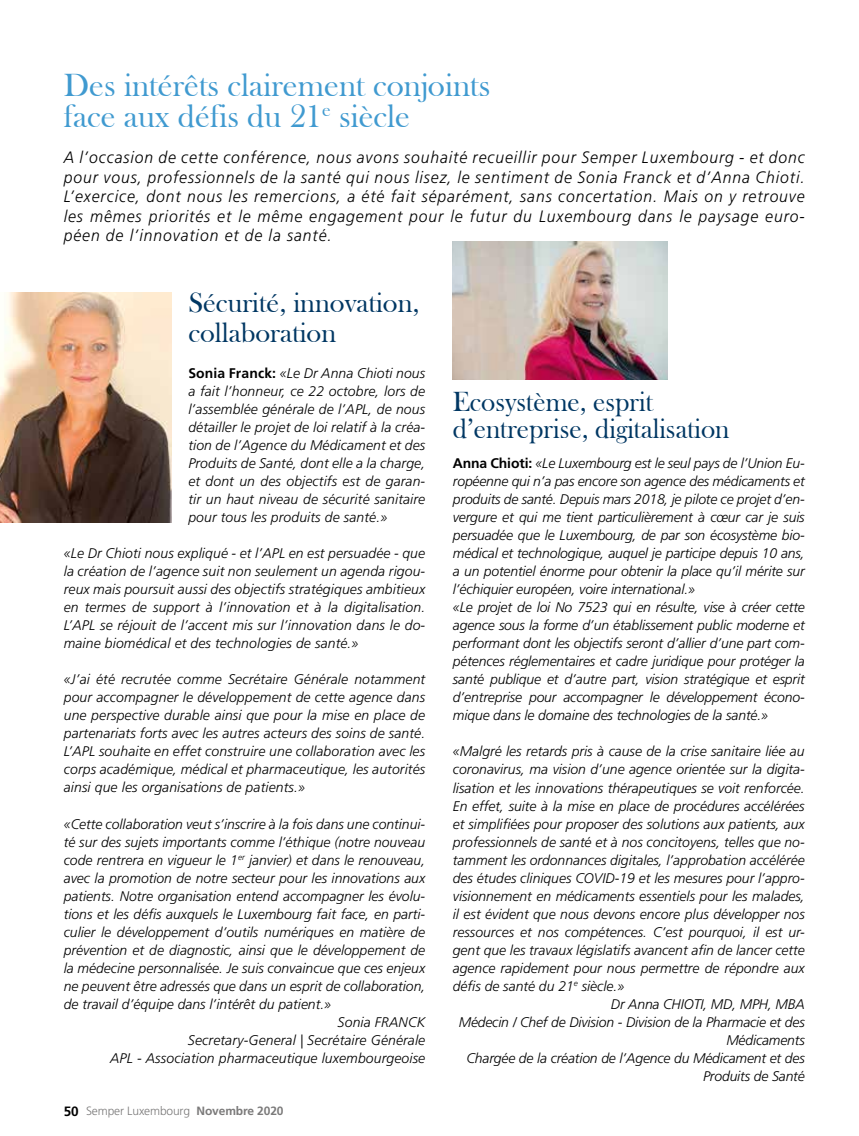
<style>
.page{position:relative;width:859px;height:1136px;background:#fff}
.page>*{position:absolute;margin:0;border:0;box-sizing:border-box;transform-origin:0 0}
.t1{font:33px/31.5px "Bask Old Face";color:#409ad0}
.t2{font:28.5px/27px "Bask Old Face";color:#003763;scale:.96 1}
.t3{font:28.5px/30px "Bask Old Face";color:#003763}
.t4{font:italic 300 16.5px/19.5px "Frutiger";letter-spacing:.06em;color:#000;text-align:justify;scale:.95 1}
.t5{font:italic 300 13.95px/18px "Frutiger";color:#000;text-align:justify}
.t6{font:300 12px "Frutiger";letter-spacing:-.01em;color:#7b7a7a}
.s1{font-weight:700;font-style:normal}
.s2{font-weight:700;font-size:13.5px;color:#000}
.s3{font-weight:700}
</style>
<div class="page">
<img style="left:0;top:292px;width:171px;height:230px">
<img style="left:453px;top:241px;width:214px;height:138px">
<h1 class="t1" style="left:64px;top:72px;width:428px">Des intérêts clairement conjoints face aux défis du 21<sup>e</sup> siècle</h1>
<p class="t4" style="left:64px;top:148px;width:781px">A l’occasion de cette conférence, nous avons souhaité recueillir pour Semper Luxembourg - et donc pour vous, professionnels de la santé qui nous lisez, le sentiment de Sonia Franck et d’Anna Chioti.<br>L’exercice, dont nous les remercions, a été fait séparément, sans concertation. Mais on y retrouve les mêmes priorités et le même engagement pour le futur du Luxembourg dans le paysage euro&shy;péen de l’innovation et de la santé.</p>
<h2 class="t3" style="left:188px;top:290px;width:232px">Sécurité, innovation, collaboration</h2>
<p class="t5" style="left:188px;top:364px;width:238px"><span class="s1">Sonia Franck:</span> «Le Dr Anna Chioti nous a fait l’honneur, ce 22 octobre, lors de l’assemblée générale de l’APL, de nous détailler le projet de loi relatif à la créa&shy;tion de l’Agence du Médicament et des Produits de Santé, dont elle a la charge, et dont un des objectifs est de garan&shy;tir un haut niveau de sécurité sanitaire pour tous les produits de santé.»</p>
<p class="t5" style="left:64px;top:544px;width:363px">«Le Dr Chioti nous expliqué - et l’APL en est persuadée - que la création de l’agence suit non seulement un agenda rigou&shy;reux mais poursuit aussi des objectifs stratégiques ambitieux en termes de support à l’innovation et à la digitalisation.<br>L’APL se réjouit de l’accent mis sur l’innovation dans le do&shy;maine biomédical et des technologies de santé.»</p>
<p class="t5" style="left:64px;top:670px;width:363px">«J’ai été recrutée comme Secrétaire Générale notamment pour accompagner le développement de cette agence dans une perspective durable ainsi que pour la mise en place de partenariats forts avec les autres acteurs des soins de santé.<br>L’APL souhaite en effet construire une collaboration avec les corps académique, médical et pharmaceutique, les autorités ainsi que les organisations de patients.»</p>
<p class="t5" style="left:64px;top:814px;width:363px">«Cette collaboration veut s’inscrire à la fois dans une continui-</p>
<p class="t5" style="left:64px;top:832px;width:363px">té sur des sujets importants comme l’éthique (notre nouveau</p>
<p class="t5" style="left:64px;top:850px;width:363px">code rentrera en vigueur le 1<sup>er</sup> janvier) et dans le renouveau,</p>
<p class="t5" style="left:64px;top:868px;width:363px">avec la promotion de notre secteur pour les innovations aux</p>
<p class="t5" style="left:64px;top:886px;width:363px">patients. Notre organisation entend accompagner les évolu-</p>
<p class="t5" style="left:64px;top:904px;width:363px">tions et les défis auxquels le Luxembourg fait face, en parti-</p>
<p class="t5" style="left:64px;top:922px;width:363px">culier le développement d’outils numériques en matière de</p>
<p class="t5" style="left:64px;top:940px;width:363px">prévention et de diagnostic, ainsi que le développement de</p>
<p class="t5" style="left:64px;top:958px;width:363px">la médecine personnalisée. Je suis convaincue que ces enjeux</p>
<p class="t5" style="left:64px;top:976px;width:363px">ne peuvent être adressés que dans un esprit de collaboration,</p>
<p class="t5" style="left:64px;top:994px;width:269px">de travail d’équipe dans l’intérêt du patient.»</p>
<p class="t5" style="left:338px;top:1012px;width:89px">Sonia FRANCK</p>
<p class="t5" style="left:188px;top:1030px;width:239px">Secretary-General | Secrétaire Générale</p>
<p class="t5" style="left:110px;top:1048px;width:317px">APL - Association pharmaceutique luxembourgeoise</p>
<p class="t6" style="left:64px;top:1104px;width:221px"><span class="s2">50</span> Semper Luxembourg <span class="s3">Novembre 2020</span></p>
<h2 class="t2" style="left:453px;top:391px;width:290px">Ecosystème, esprit d’entreprise, digitalisation</h2>
<p class="t5" style="left:453px;top:454px;width:353px;text-align:left"><span class="s1">Anna Chioti:</span> «Le Luxembourg est le seul pays de l’Union Eu&shy;ropéenne qui n’a pas encore son agence des médicaments et produits de santé. Depuis mars 2018, je pilote ce projet d’en&shy;vergure et qui me tient particulièrement à cœur car je suis persuadée que le Luxembourg, de par son écosystème bio&shy;médical et technologique, auquel je participe depuis 10 ans, a un potentiel énorme pour obtenir la place qu’il mérite sur l’échiquier européen, voire international.»<br>«Le projet de loi No 7523 qui en résulte, vise à créer cette agence sous la forme d’un établissement public moderne et performant dont les objectifs seront d’allier d’une part com&shy;pétences réglementaires et cadre juridique pour protéger la santé publique et d’autre part, vision stratégique et esprit d’entreprise pour accompagner le développement écono&shy;mique dans le domaine des technologies de la santé.»</p>
<p class="t5" style="left:453px;top:742px;width:353px">«Malgré les retards pris à cause de la crise sanitaire liée au</p>
<p class="t5" style="left:453px;top:760px;width:353px">coronavirus, ma vision d’une agence orientée sur la digita-</p>
<p class="t5" style="left:453px;top:778px;width:353px">lisation et les innovations thérapeutiques se voit renforcée.</p>
<p class="t5" style="left:453px;top:796px;width:353px">En effet, suite à la mise en place de procédures accélérées</p>
<p class="t5" style="left:453px;top:814px;width:353px">et simplifiées pour proposer des solutions aux patients, aux</p>
<p class="t5" style="left:453px;top:832px;width:353px">professionnels de santé et à nos concitoyens, telles que no-</p>
<p class="t5" style="left:453px;top:850px;width:353px">tamment les ordonnances digitales, l’approbation accélérée</p>
<p class="t5" style="left:453px;top:868px;width:353px">des études cliniques COVID-19 et les mesures pour l’appro-</p>
<p class="t5" style="left:453px;top:886px;width:353px">visionnement en médicaments essentiels pour les malades,</p>
<p class="t5" style="left:453px;top:904px;width:353px">il est évident que nous devons encore plus développer nos</p>
<p class="t5" style="left:453px;top:922px;width:353px">ressources et nos compétences. C’est pourquoi, il est ur-</p>
<p class="t5" style="left:453px;top:940px;width:353px">gent que les travaux législatifs avancent afin de lancer cette</p>
<p class="t5" style="left:453px;top:958px;width:353px">agence rapidement pour nous permettre de répondre aux</p>
<p class="t5" style="left:453px;top:976px;width:173px">défis de santé du 21<sup>e</sup> siècle.»</p>
<p class="t5" style="left:611px;top:994px;width:195px">Dr Anna CHIOTI, MD, MPH, MBA</p>
<p class="t5" style="left:459px;top:1012px;width:347px">Médecin / Chef de Division - Division de la Pharmacie et des</p>
<p class="t5" style="left:726px;top:1030px;width:80px">Médicaments</p>
<p class="t5" style="left:467px;top:1048px;width:340px">Chargée de la création de l’Agence du Médicament et des</p>
<p class="t5" style="left:703px;top:1066px;width:103px">Produits de Santé</p>
</div>
